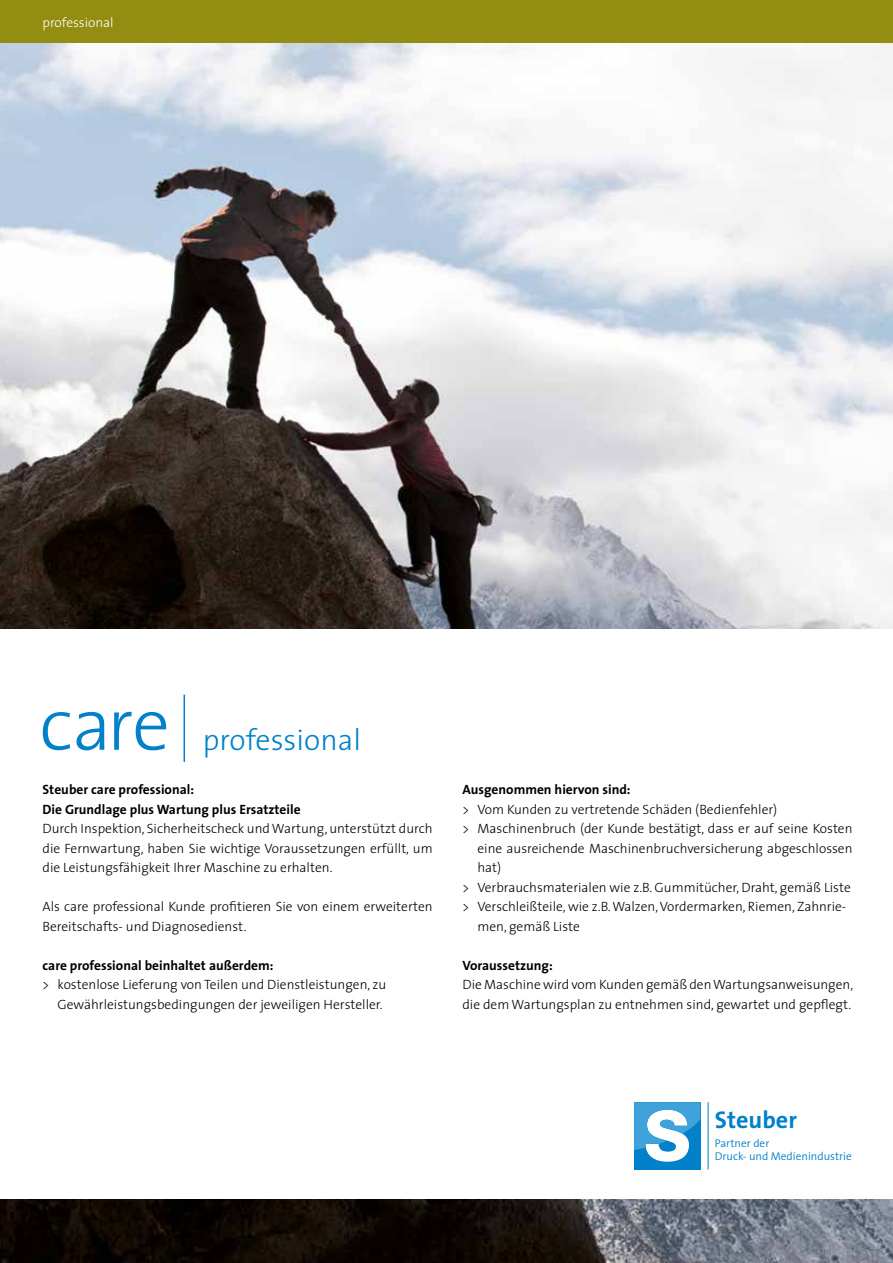
<style>
.page{position:relative;width:893px;height:1263px;background:#fff}
.page>*{position:absolute;margin:0;border:0;box-sizing:border-box;transform-origin:0 0}
.t1{font:300 75px "The Sans";color:#0081c9}
.t2{font:300 30px "The Sans";color:#0081c9}
.t3{font:700 24.15px "The Sans";color:#0081c9}
.t4{font:300 13.5px/19.5px "The Sans";color:#000}
.t5{font:700 13.5px/19.5px "The Sans";color:#000}
.t6{font:300 13.5px "The Sans";color:#fff}
.t7{font:300 11.25px/13.5px "The Sans";color:#0081c9}
</style>
<div class="page">
<img style="left:1px;top:1199px;width:892px;height:64px">
<img style="left:0;top:43px;width:893px;height:586px">
<div style="left:0;top:0;width:893px;height:43px;background:#938e12"></div>
<hr style="left:708px;top:1102px;width:1px;height:67px;background:#0081c9">
<div style="left:634px;top:1102px;width:66px;height:67px;background:#0081c9"></div>
<svg style="left:634px;top:1102px;width:66px;height:60px"></svg>
<hr style="left:184px;top:695px;width:1px;height:67px;background:#0081c9">
<p class="t6" style="left:43px;top:11px;width:73px">professional</p>
<h1 class="t1" style="left:39px;top:662px;width:132px">care</h1>
<h2 class="t2" style="left:203px;top:715px;width:160px">professional</h2>
<p class="t5" style="left:43px;top:780px;width:260px">Steuber care professional:<br>Die Grundlage plus Wartung plus Ersatzteile</p>
<p class="t4" style="left:43px;top:818px;width:392px;text-align:justify">Durch Inspektion, Sicherheitscheck und Wartung, unterstützt durch die Fernwartung, haben Sie wichtige Voraussetzungen erfüllt, um die Leistungsfähigkeit Ihrer Maschine zu erhalten.</p>
<p class="t4" style="left:43px;top:896px;width:392px">Als care professional Kunde profitieren Sie von einem erweiterten<br>Bereitschafts- und Diagnosedienst.</p>
<p class="t5" style="left:43px;top:955px;width:233px">care professional beinhaltet außerdem:</p>
<p class="t4" style="left:43px;top:974px;width:345px;text-align:right">&gt; kostenlose Lieferung von Teilen und Dienstleistungen, zu<br>Gewährleistungsbedingungen der jeweiligen Hersteller.</p>
<p class="t5" style="left:462px;top:780px;width:170px">Ausgenommen hiervon sind:</p>
<p class="t4" style="left:462px;top:799px;width:316px">&gt; Vom Kunden zu vertretende Schäden (Bedienfehler)</p>
<p class="t4" style="left:462px;top:819px;width:392px">&gt; Maschinenbruch (der Kunde bestätigt, dass er auf seine Kosten</p>
<p class="t4" style="left:477px;top:838px;width:377px">eine ausreichende Maschinenbruchversicherung abgeschlossen</p>
<p class="t4" style="left:477px;top:858px;width:25px">hat)</p>
<p class="t4" style="left:462px;top:877px;width:390px">&gt; Verbrauchsmaterialen wie z.B. Gummitücher, Draht, gemäß Liste</p>
<p class="t4" style="left:462px;top:897px;width:385px">&gt; Verschleißteile, wie z.B. Walzen, Vordermarken, Riemen, Zahnrie-</p>
<p class="t4" style="left:477px;top:916px;width:104px">men, gemäß Liste</p>
<p class="t5" style="left:462px;top:955px;width:92px">Voraussetzung:</p>
<p class="t4" style="left:462px;top:975px;width:392px">Die Maschine wird vom Kunden gemäß den Wartungsanweisungen, die dem Wartungsplan zu entnehmen sind, gewartet und gepflegt.</p>
<h3 class="t3" style="left:715px;top:1100px;width:84px">Steuber</h3>
<p class="t7" style="left:715px;top:1136px;width:139px">Partner der<br>Druck- und Medienindustrie</p>
</div>
